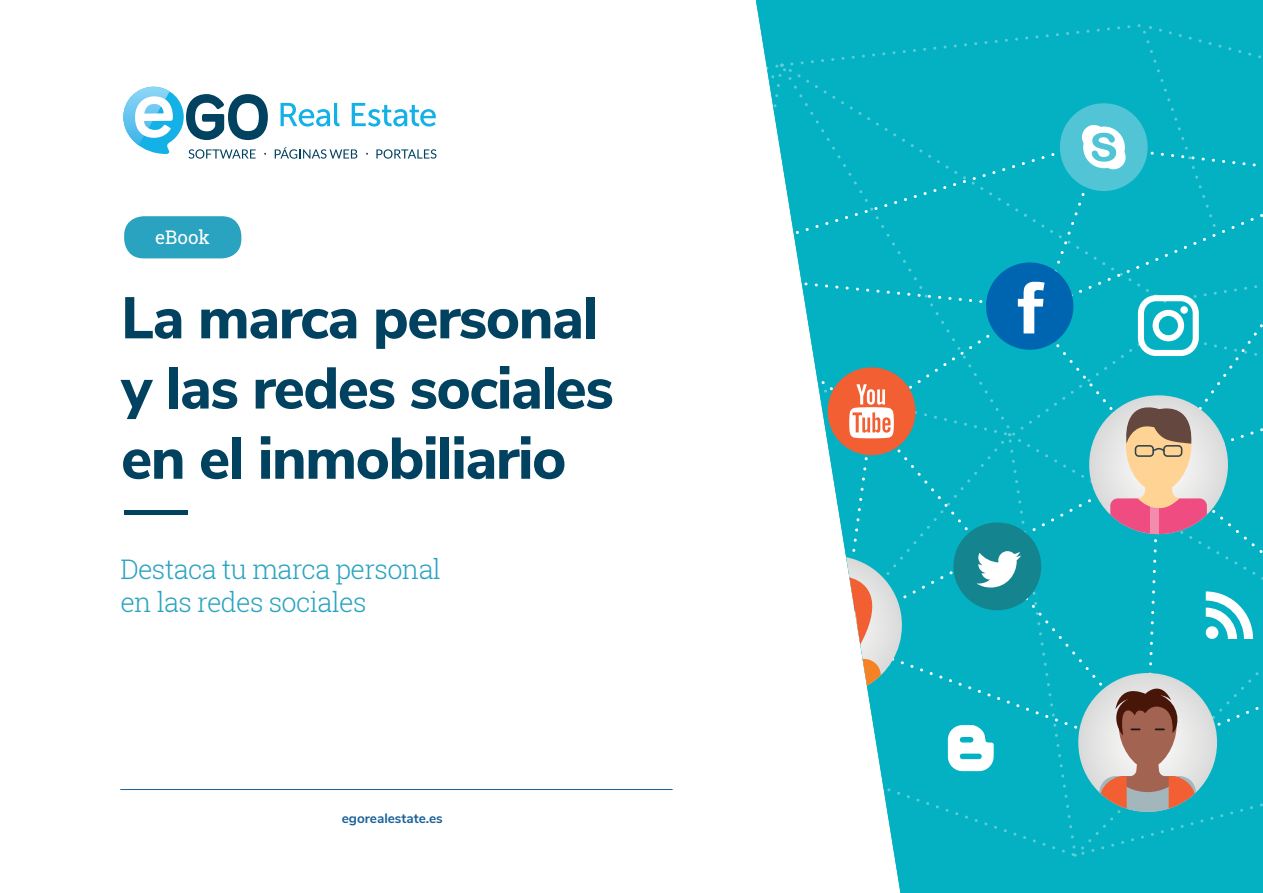
<style>
.page{position:relative;width:1263px;height:893px;background:#fff}
.page>*{position:absolute;margin:0;border:0;box-sizing:border-box;transform-origin:0 0}
.t1{font:800 58.5px/70.2px "Nunito Sans";letter-spacing:-.025em;color:#00425f}
.t2{font:300 27px/32.4px "Roboto Slab";letter-spacing:-.025em;color:#29a3c0}
.t3{font:18.75px "Roboto Slab";color:#fff}
.t4{font:700 13.5px "Nunito Sans";color:#1a6199}
</style>
<div class="page">
<div style="left:124px;top:216px;width:117px;height:42px;background:#29a3c0;border-radius:20px"></div>
<hr style="left:125px;top:510px;width:63px;height:4px;background:#00425f">
<svg style="left:756px;top:0;width:507px;height:893px;fill:#03b1c2"></svg>
<div style="left:778px;top:24px;width:293px;height:38px;background:#03b1c2"></div>
<div style="left:1071px;top:24px;width:192px;height:38px;background:#03b1c2"></div>
<svg style="left:756px;top:62px;width:507px;height:795px"></svg>
<svg style="left:756px;top:64px;width:83px;height:70px"></svg>
<svg style="left:756px;top:134px;width:192px;height:609px"></svg>
<svg style="left:839px;top:172px;width:109px;height:585px;background:#16b6c6"></svg>
<div style="left:1060px;top:103px;width:88px;height:88px;background:#51c5d5;border-radius:44px"></div>
<svg style="left:846px;top:557px;width:56px;height:129px"></svg>
<div style="left:828px;top:367px;width:87px;height:88px;background:#f15f32;border-radius:44px"></div>
<svg style="left:849px;top:384px;width:45px;height:54px"></svg>
<svg style="left:948px;top:125px;width:315px;height:687px;background:#2bb1bf"></svg>
<div style="left:1180px;top:306px;width:8px;height:8px;background:#fff;border-radius:50%"></div>
<hr style="left:120px;top:789px;width:553px;height:1px;background:#1a6199">
<svg style="left:275px;top:147px;width:82px;height:12px"></svg>
<svg style="left:376px;top:149px;width:60px;height:10px"></svg>
<svg style="left:281px;top:103px;width:58px;height:24px"></svg>
<svg style="left:352px;top:103px;width:84px;height:24px"></svg>
<svg style="left:123px;top:87px;width:145px;height:72px"></svg>
<p class="t3" style="left:155px;top:224px;width:56px">eBook</p>
<p class="t1" style="left:121px;top:280px;width:494px">La marca personal y las redes sociales en el inmobiliario</p>
<p class="t2" style="left:120px;top:552px;width:322px">Destaca tu marca personal en las redes sociales</p>
<p class="t4" style="left:342px;top:808px;width:102px">egorealestate.es</p>
</div>
